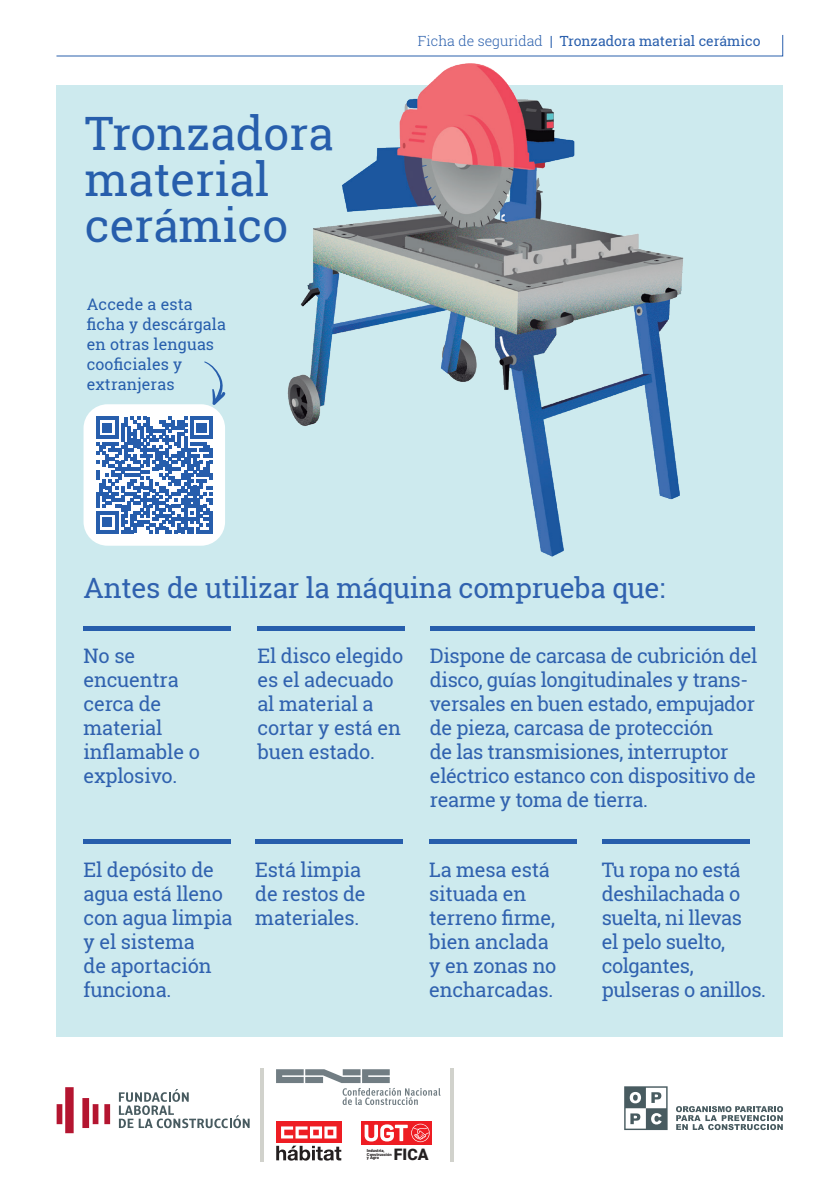
<style>
.page{position:relative;width:840px;height:1191px;background:#fff}
.page>*{position:absolute;margin:0;border:0;box-sizing:border-box;transform-origin:0 0}
.t1{font:46px "Roboto Slab";color:#275eac}
.t2{font:28px "Roboto Slab";letter-spacing:-.01em;color:#3062af}
.t3{font:20px/24px "Roboto Slab";letter-spacing:-.02em;color:#3062af}
.t4{font:16px/20px "Roboto Slab";letter-spacing:.01em;color:#275eac}
.t5{font:900 15.8px "Roboto";color:#231f20}
.t6{font:14px "Roboto Slab";color:#2b60ad}
.t7{font:900 4px/3.8px "Roboto";color:#231f20}
.s1{font-weight:300}
</style>
<div class="page">
<div style="left:57px;top:85px;width:725px;height:951px;background:#cdeaee"></div>
<svg style="left:56px;top:35px;width:727px;height:22px"></svg>
<div style="left:83px;top:625px;width:148px;height:5px;background:#275eac"></div>
<div style="left:257px;top:625px;width:148px;height:5px;background:#275eac"></div>
<div style="left:430px;top:625px;width:324px;height:5px;background:#275eac"></div>
<div style="left:83px;top:839px;width:148px;height:5px;background:#275eac"></div>
<div style="left:255px;top:839px;width:147px;height:5px;background:#275eac"></div>
<div style="left:601px;top:839px;width:147px;height:5px;background:#275eac"></div>
<div style="left:429px;top:839px;width:147px;height:5px;background:#275eac"></div>
<svg style="left:624px;top:1086px;width:43px;height:44px"></svg>
<svg style="left:676px;top:1106px;width:106px;height:24px"></svg>
<img style="left:287px;top:63px;width:397px;height:494px">
<svg style="left:276px;top:1069px;width:164px;height:36px"></svg>
<svg style="left:57px;top:1087px;width:53px;height:46px"></svg>
<svg style="left:119px;top:1089px;width:130px;height:39px"></svg>
<svg style="left:276px;top:1145px;width:65px;height:15px"></svg>
<div style="left:276px;top:1121px;width:65px;height:22px;background:#ee1d23"></div>
<svg style="left:281px;top:1126px;width:55px;height:12px"></svg>
<div style="left:361px;top:1121px;width:70px;height:23px;background:#ee1d23"></div>
<svg style="left:364px;top:1123px;width:65px;height:19px"></svg>
<hr style="left:450px;top:1068px;width:3px;height:93px;background:#d1d2cc">
<hr style="left:260px;top:1068px;width:4px;height:93px;background:#d1d2cc">
<div style="left:83px;top:404px;width:142px;height:142px;background:#fff;border-radius:24px"></div>
<svg style="left:96px;top:417px;width:116px;height:116px"></svg>
<hr style="left:209px;top:511px;width:3px;height:22px;background:#275eac">
<svg style="left:204px;top:361px;width:21px;height:44px"></svg>
<p class="t1" style="left:85px;top:102px;width:250px">Tronzadora</p>
<p class="t1" style="left:85px;top:148px;width:186px">material</p>
<p class="t1" style="left:85px;top:194px;width:205px">cerámico</p>
<p class="t4" style="left:87px;top:294px;width:141px">Accede a esta ficha y descárgala en otras lenguas cooficiales y extranjeras</p>
<p class="t6" style="left:417px;top:32px;width:344px"><span class="s1">Ficha de seguridad</span> | Tronzadora material cerámico</p>
<p class="t2" style="left:83px;top:569px;width:582px">Antes de utilizar la máquina comprueba que:</p>
<p class="t3" style="left:83px;top:644px;width:118px">No se encuentra cerca de material inflamable o explosivo.</p>
<p class="t3" style="left:257px;top:644px;width:147px">El disco elegido es el adecuado al material a cortar y está en buen estado.</p>
<p class="t3" style="left:430px;top:644px;width:329px">Dispone de carcasa de cubrición del disco, guías longitudinales y trans&shy;versales en buen estado, empujador de pieza, carcasa de protección<br>de las transmisiones, interruptor eléctrico estanco con dispositivo de rearme y toma de tierra.</p>
<p class="t3" style="left:83px;top:857px;width:150px">El depósito de agua está lleno con agua limpia y el sistema<br>de aportación funciona.</p>
<p class="t3" style="left:255px;top:857px;width:112px">Está limpia de restos de materiales.</p>
<p class="t3" style="left:601px;top:857px;width:166px">Tu ropa no está deshilachada o suelta, ni llevas<br>el pelo suelto, colgantes, pulseras o anillos.</p>
<p class="t3" style="left:429px;top:857px;width:129px">La mesa está situada en terreno firme, bien anclada y en zonas no encharcadas.</p>
<p class="t5" style="left:394px;top:1143px;width:36px">FICA</p>
<p class="t7" style="left:367px;top:1148px;width:26px">Industria,<br>Construcción y Agro</p>
</div>
